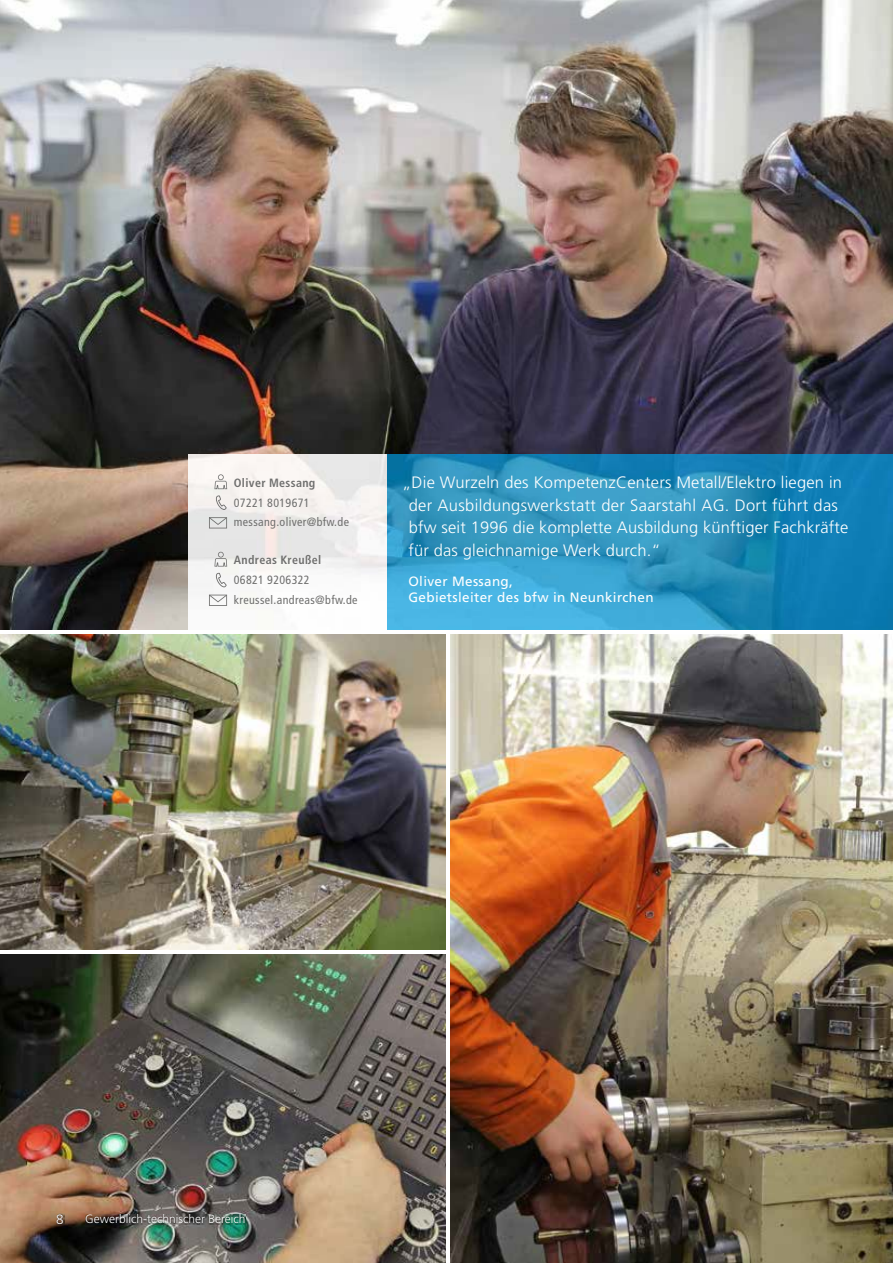
<style>
.page{position:relative;width:893px;height:1263px;background:#fff}
.page>*{position:absolute;margin:0;border:0;box-sizing:border-box;transform-origin:0 0}
.t1{font:300 16.5px/22.5px "Frutiger";letter-spacing:.01em;color:#fff}
.t2{font:13.5px/16.5px "Frutiger";letter-spacing:.025em;color:#fff}
.t3{font:300 13.5px "Frutiger";color:#fff}
.t4{font:condensed 12px/19.6px "Frutiger";letter-spacing:.03em;color:#6f6f6e}
.t5{font:300 12px "Frutiger";color:#fff}
.t6{font:700 condensed 12px "Frutiger";letter-spacing:.03em;color:#6f6f6e}
</style>
<div class="page">
<img style="left:0;top:634px;width:446px;height:629px">
<svg style="left:57px;top:1214px;width:7px;height:10px"></svg>
<img style="left:85px;top:1214px;width:161px;height:10px">
<img style="left:450px;top:634px;width:443px;height:629px">
<img style="left:0;top:0;width:893px;height:630px">
<hr style="left:0;top:950px;width:448px;height:3px;background:#fff">
<img style="left:188px;top:455px;width:705px;height:175px">
<svg style="left:216px;top:495px;width:11px;height:15px"></svg>
<svg style="left:214px;top:474px;width:13px;height:15px"></svg>
<svg style="left:209px;top:517px;width:18px;height:11px"></svg>
<svg style="left:216px;top:573px;width:11px;height:14px"></svg>
<svg style="left:214px;top:552px;width:13px;height:15px"></svg>
<svg style="left:209px;top:595px;width:18px;height:11px"></svg>
<p class="t6" style="left:234px;top:476px;width:83px">Oliver Messang</p>
<p class="t4" style="left:234px;top:493px;width:117px">07221 8019671 messang.oliver@bfw.de</p>
<p class="t6" style="left:234px;top:553px;width:89px">Andreas Kreußel</p>
<p class="t4" style="left:234px;top:570px;width:125px">06821 9206322 kreussel.andreas@bfw.de</p>
<p class="t1" style="left:408px;top:471px;width:441px;text-indent:-6px">„Die Wurzeln des KompetenzCenters Metall/Elektro liegen in der Ausbildungswerkstatt der Saarstahl AG. Dort führt das bfw seit 1996 die komplette Ausbildung künftiger Fachkräfte für das gleichnamige Werk durch.“</p>
<p class="t2" style="left:408px;top:573px;width:247px">Oliver Messang,<br>Gebietsleiter des bfw in Neunkirchen</p>
<p class="t3" style="left:56px;top:1211px;width:9px">8</p>
<p class="t5" style="left:85px;top:1212px;width:162px">Gewerblich-technischer Bereich</p>
</div>
